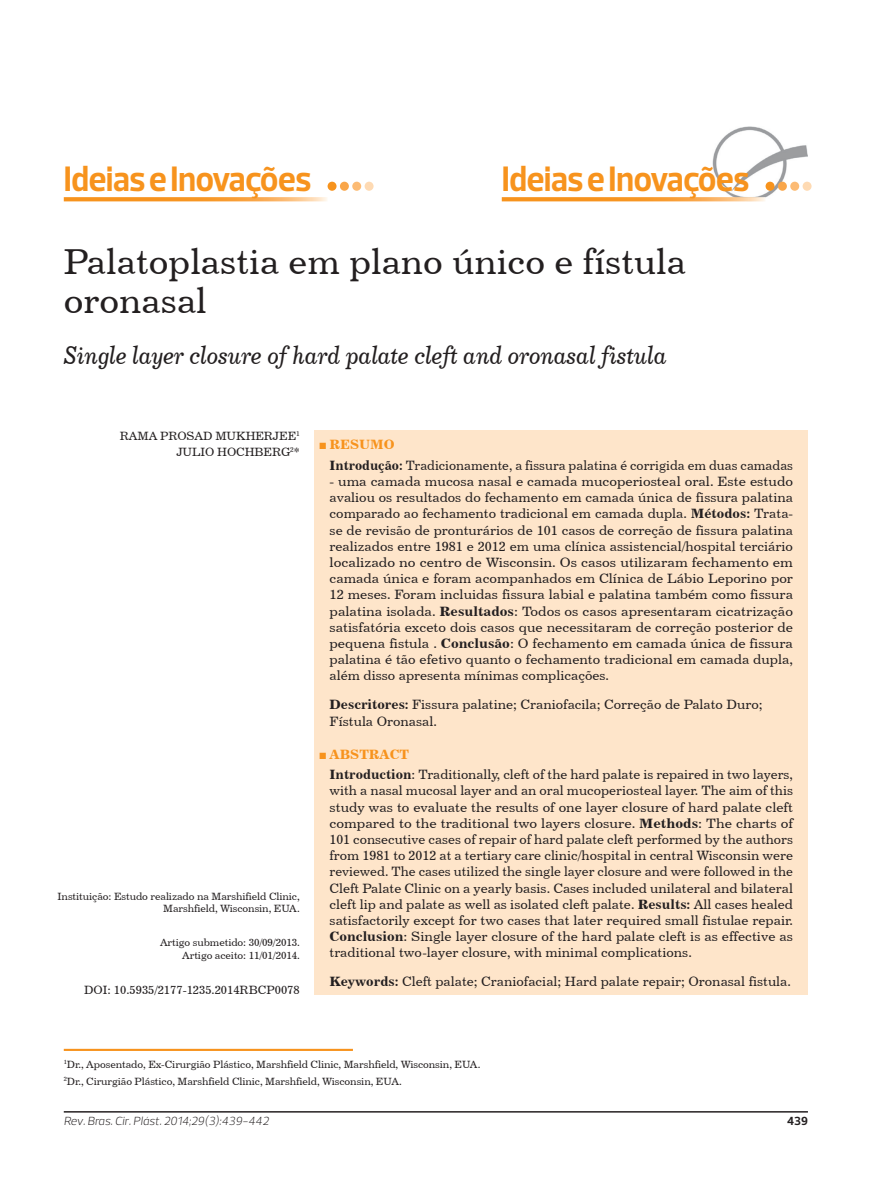
<style>
.page{position:relative;width:893px;height:1191px;background:#fff}
.page>*{position:absolute;margin:0;border:0;box-sizing:border-box;transform-origin:0 0}
.t1{font:36px/39px "Century 731 BT Roman A";color:#231f20}
.t2{font:700 36px "Prelo";letter-spacing:-.01em;color:#f7931d;scale:.92 1}
.t3{font:25.5px "Century 731 BT Italic A";letter-spacing:-.01em;color:#231f20;scale:.9 1}
.t4{font:13.5px/16.2px "Century 731 BT Roman A";color:#231f20;text-align:justify}
.t5{font:13.5px "Century 731 BT Roman A";color:#231f20;scale:.96 1}
.t6{font:13.5px "Century 731 BT Bold A";color:#f7931d}
.t7{font:12px/16.2px "Century 731 BT Roman A";letter-spacing:-.01em;color:#231f20;text-align:right}
.t8{font:italic 300 12px "Prelo";color:#231f20}
.t9{font:700 12px "Prelo";color:#231f20}
.t10{font:10.5px/12.6px "Century 731 BT Roman A";letter-spacing:-.01em;color:#231f20;text-align:right}
.s1{font-family:"Times New Roman";font-weight:700}
.s2{font-family:"Century 731 BT Bold A"}
</style>
<div class="page">
<img style="left:712px;top:127px;width:96px;height:70px">
<hr style="left:64px;top:1111px;width:744px;height:1px;background:#231f20">
<svg style="left:64px;top:197px;width:263px;height:4px"></svg>
<div style="left:328px;top:182px;width:9px;height:9px;background:#f7931d;border-radius:50%"></div>
<div style="left:352px;top:182px;width:9px;height:9px;background:#fcbb74;border-radius:50%"></div>
<div style="left:340px;top:182px;width:9px;height:9px;background:#f9a64a;border-radius:50%"></div>
<div style="left:365px;top:182px;width:9px;height:9px;background:#fedab3;border-radius:50%"></div>
<svg style="left:502px;top:197px;width:264px;height:4px"></svg>
<div style="left:766px;top:182px;width:8px;height:9px;background:#f7931d;border-radius:50%"></div>
<div style="left:790px;top:182px;width:9px;height:9px;background:#fcbb74;border-radius:50%"></div>
<div style="left:778px;top:182px;width:9px;height:9px;background:#f9a64a;border-radius:50%"></div>
<div style="left:803px;top:182px;width:8px;height:9px;background:#fedab3;border-radius:50%"></div>
<div style="left:315px;top:430px;width:493px;height:565px;background:#fee5ca"></div>
<hr style="left:64px;top:1048px;width:289px;height:3px;background:#f7931d">
<h1 class="t2" style="left:64px;top:157px;width:271px">Ideias e Inovações</h1>
<h1 class="t2" style="left:502px;top:157px;width:271px">Ideias e Inovações</h1>
<h1 class="t1" style="left:64px;top:241px;width:624px">Palatoplastia em plano único e fístula oronasal</h1>
<h2 class="t3" style="left:64px;top:339px;width:672px">Single layer closure of hard palate cleft and oronasal fistula</h2>
<p class="t7" style="left:120px;top:427px;width:181px">RAMA PROSAD MUKHERJEE<sup>1<br></sup>JULIO HOCHBERG<sup>2</sup>*</p>
<p class="t10" style="left:58px;top:889px;width:244px">Instituição: Estudo realizado na Marshifield Clinic,<br>Marshfield, Wisconsin, EUA.</p>
<p class="t10" style="left:160px;top:936px;width:141px">Artigo submetido: 30/09/2013.<br>Artigo aceito: 11/01/2014.</p>
<p class="t7" style="left:84px;top:981px;width:217px">DOI: 10.5935/2177-1235.2014RBCP0078</p>
<p class="t6" style="left:319px;top:436px;width:77px"><span class="s1">■</span> RESUMO</p>
<p class="t5" style="left:330px;top:457px;width:484px"><span class="s2">Introdução:</span> Tradicionamente, a fissura palatina é corrigida em duas camadas</p>
<p class="t4" style="left:330px;top:473px;width:465px">- uma camada mucosa nasal e camada mucoperiosteal oral. Este estudo avaliou os resultados do fechamento em camada única de fissura palatina comparado ao fechamento tradicional em camada dupla. <span class="s2">Métodos:</span> Trata&shy;se de revisão de pronturários de 101 casos de correção de fissura palatina realizados entre 1981 e 2012 em uma clínica assistencial/hospital terciário localizado no centro de Wisconsin. Os casos utilizaram fechamento em camada única e foram acompanhados em Clínica de Lábio Leporino por 12 meses. Foram incluidas fissura labial e palatina também como fissura palatina isolada. <span class="s2">Resultados</span>: Todos os casos apresentaram cicatrização satisfatória exceto dois casos que necessitaram de correção posterior de pequena fistula . <span class="s2">Conclusão</span>: O fechamento em camada única de fissura palatina é tão efetivo quanto o fechamento tradicional em camada dupla, além disso apresenta mínimas complicações.</p>
<p class="t4" style="left:330px;top:696px;width:435px"><span class="s2">Descritores:</span> Fissura palatine; Craniofacila; Correção de Palato Duro;<br>Fístula Oronasal.</p>
<p class="t6" style="left:319px;top:745px;width:92px"><span class="s1">■</span> ABSTRACT</p>
<p class="t4" style="left:330px;top:766px;width:465px"><span class="s2">Introduction</span>: Traditionally, cleft of the hard palate is repaired in two layers, with a nasal mucosal layer and an oral mucoperiosteal layer. The aim of this study was to evaluate the results of one layer closure of hard palate cleft compared to the traditional two layers closure. <span class="s2">Methods</span>: The charts of 101 consecutive cases of repair of hard palate cleft performed by the authors from 1981 to 2012 at a tertiary care clinic/hospital in central Wisconsin were reviewed. The cases utilized the single layer closure and were followed in the Cleft Palate Clinic on a yearly basis. Cases included unilateral and bilateral cleft lip and palate as well as isolated cleft palate. <span class="s2">Results:</span> All cases healed satisfactorily except for two cases that later required small fistulae repair.<br><span class="s2">Conclusion</span>: Single layer closure of the hard palate cleft is as effective as traditional two-layer closure, with minimal complications.</p>
<p class="t4" style="left:330px;top:973px;width:463px"><span class="s2">Keywords:</span> Cleft palate; Craniofacial; Hard palate repair; Oronasal fistula.</p>
<p class="t10" style="left:64px;top:1055px;width:418px;line-height:16.8px;text-align:left"><sup>1</sup>Dr., Aposentado, Ex-Cirurgião Plástico, Marshfield Clinic, Marshfield, Wisconsin, EUA.<br><sup>2</sup>Dr., Cirurgião Plástico, Marshfield Clinic, Marshfield, Wisconsin, EUA.</p>
<p class="t8" style="left:64px;top:1114px;width:207px">Rev. Bras. Cir. Plást. 2014;29(3):439-442</p>
<p class="t9" style="left:787px;top:1114px;width:22px">439</p>
</div>
